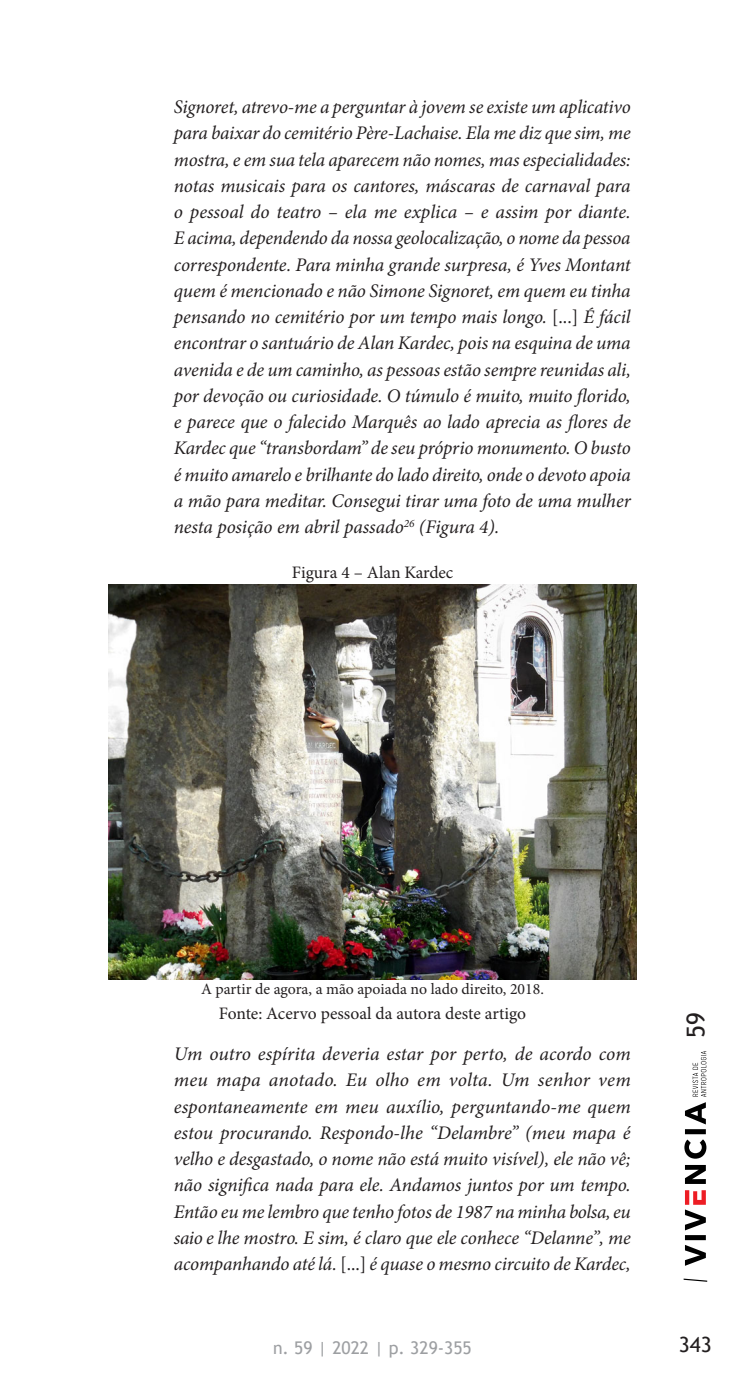
<style>
.page{position:relative;width:745px;height:1389px;background:#fff}
.page>*{position:absolute;margin:0;border:0;box-sizing:border-box;transform-origin:0 0}
.t1{font:24.5px "Trebuchet MS";color:#231f20}
.t2{font:21px "Trebuchet MS";color:#231f20}
.Relato{font:italic 19.25px/26.2px "Minion Pro";letter-spacing:-.01em;color:#231f20;text-align:justify}
.Legenda_Figuras{font:17.5px "Minion Pro";color:#231f20}
.t3{font:17.5px "Trebuchet MS";color:#9d9fa2}
.Legenda_Figuras-2{font:15.75px "Minion Pro";color:#231f20}
.s1{font-style:normal}
</style>
<div class="page">
<svg style="left:683px;top:1051px;width:23px;height:231px"></svg>
<img style="left:109px;top:585px;width:526px;height:394px">
<p class="Relato" style="left:174px;top:94px;width:458px">Signoret, atrevo-me a perguntar à jovem se existe um aplicativo para baixar do cemitério Père-Lachaise. Ela me diz que sim, me mostra, e em sua tela aparecem não nomes, mas especialidades: notas musicais para os cantores, máscaras de carnaval para o pessoal do teatro – ela me explica – e assim por diante.<br>E acima, dependendo da nossa geolocalização, o nome da pessoa correspondente. Para minha grande surpresa, é Yves Montant quem é mencionado e não Simone Signoret, em quem eu tinha pensando no cemitério por um tempo mais longo. <span class="s1">[...]</span> É fácil encontrar o santuário de Alan Kardec, pois na esquina de uma avenida e de um caminho, as pessoas estão sempre reunidas ali, por devoção ou curiosidade. O túmulo é muito, muito florido, e parece que o falecido Marquês ao lado aprecia as flores de Kardec que “transbordam” de seu próprio monumento. O busto é muito amarelo e brilhante do lado direito, onde o devoto apoia a mão para meditar. Consegui tirar uma foto de uma mulher nesta posição em abril passado<sup>26</sup> (Figura 4).</p>
<p class="Legenda_Figuras" style="left:291px;top:560px;width:163px">Figura 4 – Alan Kardec</p>
<p class="Legenda_Figuras-2" style="left:201px;top:979px;width:344px">A partir de agora, a mão apoiada no lado direito, 2018.</p>
<p class="Legenda_Figuras" style="left:218px;top:1002px;width:309px">Fonte: Acervo pessoal da autora deste artigo</p>
<p class="Relato" style="left:174px;top:1041px;width:458px">Um outro espírita deveria estar por perto, de acordo com meu mapa anotado. Eu olho em volta. Um senhor vem espontaneamente em meu auxílio, perguntando-me quem estou procurando. Respondo-lhe “Delambre” (meu mapa é velho e desgastado, o nome não está muito visível), ele não vê; não significa nada para ele. Andamos juntos por um tempo.<br>Então eu me lembro que tenho fotos de 1987 na minha bolsa, eu saio e lhe mostro. E sim, é claro que ele conhece “Delanne”, me acompanhando até lá. <span class="s1">[...]</span> é quase o mesmo circuito de Kardec,</p>
<p class="t3" style="left:273px;top:1337px;width:200px">n. 59 | 2022 | p. 329-355</p>
<p class="t1" style="left:679px;top:1038px;width:27px;rotate:-90deg">59</p>
<p class="t2" style="left:678px;top:1331px;width:35px">343</p>
</div>
